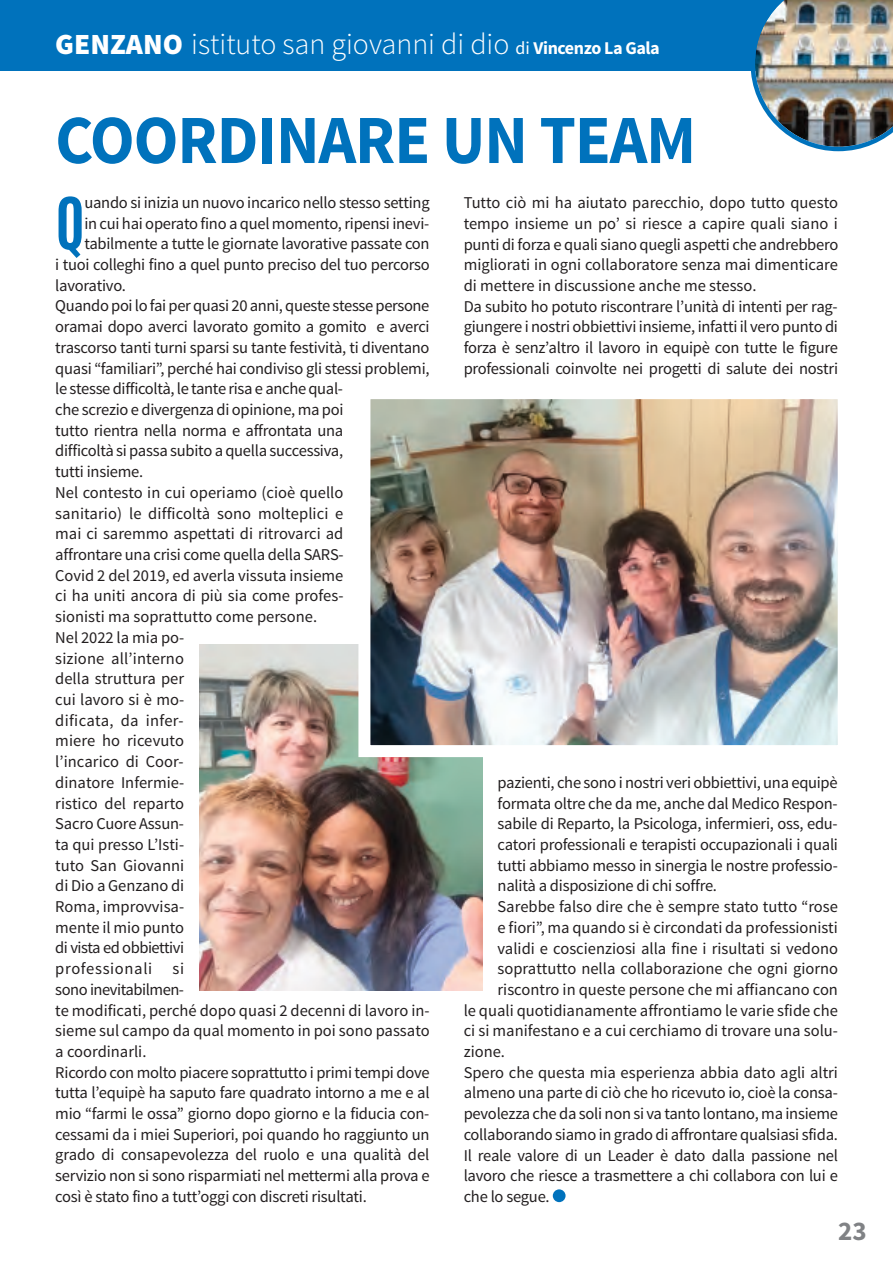
<style>
.page{position:relative;width:893px;height:1263px;background:#fff}
.page>*{position:absolute;margin:0;border:0;box-sizing:border-box;transform-origin:0 0}
.t1{font:700 69px "Source Sans Pro";letter-spacing:-.015em;color:#0072bc;scale:.95 1}
.t2{font:700 60.9px "Antonio";color:#0072bc}
.t3{font:300 30px "Source Sans Pro";color:#fff}
.t4{font:700 27px "Source Sans Pro";color:#808285}
.t5{font:16.5px/20.7px "Source Sans Pro";letter-spacing:-.015em;color:#231f20}
.t6{font:16.5px "Source Sans Pro";letter-spacing:.005em;color:#231f20}
.t7{font:16.5px "Source Sans Pro";letter-spacing:.01em;color:#231f20}
.t8{font:16.5px "Source Sans Pro";letter-spacing:.02em;color:#231f20}
.t9{font:16.5px "Source Sans Pro";letter-spacing:.04em;color:#231f20}
.s1{font-weight:900;font-size:29.25px}
.s2{font-weight:400;font-size:18px}
.s3{font-weight:700;font-size:18px}
</style>
<div class="page">
<div style="left:2px;top:0;width:891px;height:71px;background:#0072bc"></div>
<img style="left:751px;top:0;width:142px;height:151px">
<img style="left:199px;top:644px;width:284px;height:347px">
<div style="left:553px;top:1189px;width:13px;height:13px;background:#0072bc;border-radius:50%"></div>
<img style="left:371px;top:400px;width:466px;height:344px">
<h3 class="t3" style="left:55px;top:26px;width:606px"><span class="s1">GENZANO</span> istituto san giovanni di dio <span class="s2">di</span> <span class="s3">Vincenzo La Gala</span></h3>
<h1 class="t1" style="left:55px;top:96px;width:676px">COORDINARE UN TEAM</h1>
<h2 class="t2" style="left:55px;top:193px;width:31px">Q</h2>
<p class="t5" style="left:84px;top:192px;width:347px">uando si inizia un nuovo incarico nello stesso setting</p>
<p class="t5" style="left:84px;top:213px;width:347px">in cui hai operato fino a quel momento, ripensi inevi-</p>
<p class="t5" style="left:84px;top:234px;width:347px">tabilmente a tutte le giornate lavorative passate con</p>
<p class="t5" style="left:55px;top:254px;width:376px">i tuoi colleghi fino a quel punto preciso del tuo percorso</p>
<p class="t5" style="left:55px;top:275px;width:72px">lavorativo.</p>
<p class="t5" style="left:55px;top:296px;width:376px">Quando poi lo fai per quasi 20 anni, queste stesse persone</p>
<p class="t5" style="left:55px;top:317px;width:376px">oramai dopo averci lavorato gomito a gomito e averci</p>
<p class="t5" style="left:55px;top:337px;width:376px">trascorso tanti turni sparsi su tante festività, ti diventano</p>
<p class="t5" style="left:55px;top:358px;width:376px">quasi “familiari”, perché hai condiviso gli stessi problemi,</p>
<p class="t5" style="left:55px;top:379px;width:289px">le stesse difficoltà, le tante risa e anche qual-</p>
<p class="t5" style="left:55px;top:399px;width:290px">che screzio e divergenza di opinione, ma poi</p>
<p class="t5" style="left:55px;top:420px;width:290px">tutto rientra nella norma e affrontata una</p>
<p class="t5" style="left:55px;top:441px;width:289px">difficoltà si passa subito a quella successiva,</p>
<p class="t5" style="left:55px;top:462px;width:89px">tutti insieme.</p>
<p class="t5" style="left:55px;top:482px;width:290px">Nel contesto in cui operiamo (cioè quello</p>
<p class="t6" style="left:55px;top:503px;width:290px">sanitario) le difficoltà sono molteplici e</p>
<p class="t5" style="left:55px;top:524px;width:290px">mai ci saremmo aspettati di ritrovarci ad</p>
<p class="t5" style="left:55px;top:544px;width:290px">affrontare una crisi come quella della SarS-</p>
<p class="t5" style="left:55px;top:565px;width:290px">Covid 2 del 2019, ed averla vissuta insieme</p>
<p class="t5" style="left:55px;top:586px;width:290px">ci ha uniti ancora di più sia come profes-</p>
<p class="t5" style="left:55px;top:607px;width:263px">sionisti ma soprattutto come persone.</p>
<p class="t5" style="left:55px;top:627px;width:131px">Nel 2022 la mia po-</p>
<p class="t7" style="left:55px;top:648px;width:130px">sizione all’interno</p>
<p class="t5" style="left:55px;top:669px;width:130px">della struttura per</p>
<p class="t5" style="left:55px;top:689px;width:130px">cui lavoro si è mo-</p>
<p class="t8" style="left:55px;top:710px;width:130px">dificata, da infer-</p>
<p class="t6" style="left:55px;top:731px;width:130px">miere ho ricevuto</p>
<p class="t6" style="left:55px;top:751px;width:130px">l’incarico di Coor-</p>
<p class="t5" style="left:55px;top:772px;width:130px">dinatore Infermie-</p>
<p class="t5" style="left:55px;top:793px;width:130px">ristico del reparto</p>
<p class="t5" style="left:55px;top:814px;width:130px">Sacro Cuore assun-</p>
<p class="t5" style="left:55px;top:834px;width:130px">ta qui presso L’Isti-</p>
<p class="t5" style="left:55px;top:855px;width:130px">tuto San giovanni</p>
<p class="t5" style="left:55px;top:876px;width:130px">di Dio a genzano di</p>
<p class="t5" style="left:55px;top:896px;width:130px">roma, improvvisa-</p>
<p class="t5" style="left:55px;top:917px;width:130px">mente il mio punto</p>
<p class="t5" style="left:55px;top:938px;width:130px">di vista ed obbiettivi</p>
<p class="t9" style="left:55px;top:958px;width:130px">professionali si</p>
<p class="t5" style="left:55px;top:979px;width:130px">sono inevitabilmen-</p>
<p class="t5" style="left:55px;top:1000px;width:376px">te modificati, perché dopo quasi 2 decenni di lavoro in-</p>
<p class="t5" style="left:55px;top:1021px;width:376px">sieme sul campo da qual momento in poi sono passato</p>
<p class="t5" style="left:55px;top:1041px;width:93px">a coordinarli.</p>
<p class="t5" style="left:55px;top:1062px;width:376px">ricordo con molto piacere soprattutto i primi tempi dove</p>
<p class="t5" style="left:55px;top:1083px;width:376px">tutta l’equipè ha saputo fare quadrato intorno a me e al</p>
<p class="t5" style="left:55px;top:1103px;width:376px">mio “farmi le ossa” giorno dopo giorno e la fiducia con-</p>
<p class="t5" style="left:55px;top:1124px;width:376px">cessami da i miei Superiori, poi quando ho raggiunto un</p>
<p class="t5" style="left:55px;top:1145px;width:376px">grado di consapevolezza del ruolo e una qualità del</p>
<p class="t5" style="left:55px;top:1165px;width:376px">servizio non si sono risparmiati nel mettermi alla prova e</p>
<p class="t5" style="left:55px;top:1186px;width:313px">così è stato fino a tutt’oggi con discreti risultati.</p>
<p class="t5" style="left:464px;top:193px;width:376px">Tutto ciò mi ha aiutato parecchio, dopo tutto questo tempo insieme un po’ si riesce a capire quali siano i punti di forza e quali siano quegli aspetti che andrebbero migliorati in ogni collaboratore senza mai dimenticare di mettere in discussione anche me stesso.<br>Da subito ho potuto riscontrare l’unità di intenti per rag&shy;giungere i nostri obbiettivi insieme, infatti il vero punto di forza è senz’altro il lavoro in equipè con tutte le figure professionali coinvolte nei progetti di salute dei nostri</p>
<p class="t5" style="left:498px;top:772px;width:342px">pazienti, che sono i nostri veri obbiettivi, una equipè</p>
<p class="t5" style="left:498px;top:793px;width:342px">formata oltre che da me, anche dal medico respon-</p>
<p class="t5" style="left:498px;top:814px;width:342px">sabile di reparto, la Psicologa, infermieri, oss, edu-</p>
<p class="t5" style="left:498px;top:834px;width:342px">catori professionali e terapisti occupazionali i quali</p>
<p class="t5" style="left:498px;top:855px;width:342px">tutti abbiamo messo in sinergia le nostre professio-</p>
<p class="t5" style="left:498px;top:876px;width:221px">nalità a disposizione di chi soffre.</p>
<p class="t5" style="left:498px;top:896px;width:342px">Sarebbe falso dire che è sempre stato tutto “rose</p>
<p class="t5" style="left:498px;top:917px;width:342px">e fiori”, ma quando si è circondati da professionisti</p>
<p class="t5" style="left:498px;top:938px;width:342px">validi e coscienziosi alla fine i risultati si vedono</p>
<p class="t5" style="left:498px;top:959px;width:342px">soprattutto nella collaborazione che ogni giorno</p>
<p class="t5" style="left:498px;top:979px;width:342px">riscontro in queste persone che mi affiancano con</p>
<p class="t5" style="left:464px;top:1000px;width:376px">le quali quotidianamente affrontiamo le varie sfide che</p>
<p class="t5" style="left:464px;top:1021px;width:376px">ci si manifestano e a cui cerchiamo di trovare una solu-</p>
<p class="t5" style="left:464px;top:1041px;width:43px">zione.</p>
<p class="t5" style="left:464px;top:1062px;width:376px">Spero che questa mia esperienza abbia dato agli altri</p>
<p class="t5" style="left:464px;top:1083px;width:376px">almeno una parte di ciò che ho ricevuto io, cioè la consa-</p>
<p class="t5" style="left:464px;top:1104px;width:376px">pevolezza che da soli non si va tanto lontano, ma insieme</p>
<p class="t5" style="left:464px;top:1124px;width:376px">collaborando siamo in grado di affrontare qualsiasi sfida.</p>
<p class="t5" style="left:464px;top:1145px;width:376px">Il reale valore di un Leader è dato dalla passione nel</p>
<p class="t5" style="left:464px;top:1166px;width:376px">lavoro che riesce a trasmettere a chi collabora con lui e</p>
<p class="t5" style="left:464px;top:1186px;width:88px">che lo segue.</p>
<h3 class="t4" style="left:838px;top:1213px;width:30px">23</h3>
</div>
